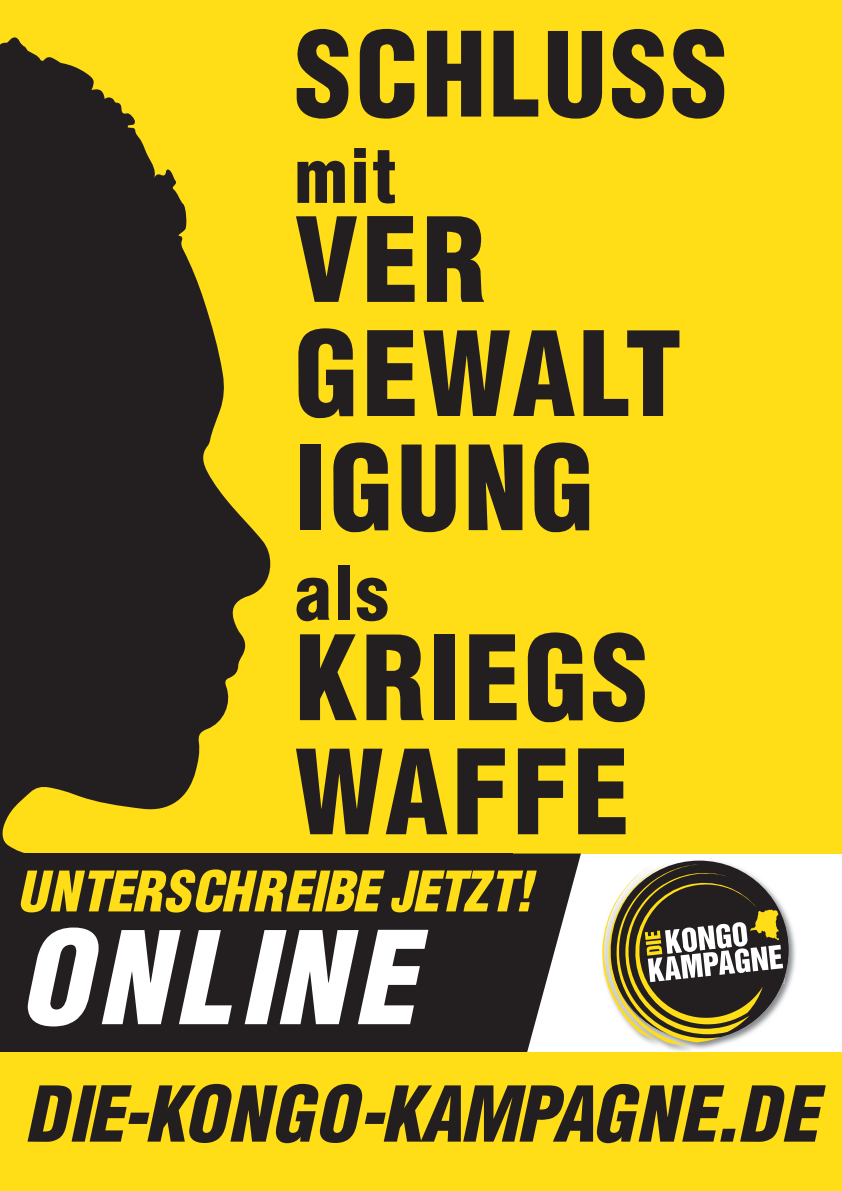
<style>
.page{position:relative;width:842px;height:1191px;background:#fff}
.page>*{position:absolute;margin:0;border:0;box-sizing:border-box;transform-origin:0 0}
.t1{font:italic 900 125.5px "Switzerland Cond";letter-spacing:.01em;color:#fff}
.t2{font:114.1px/114.1px "Switzerland Cond Black Plain";letter-spacing:.03em;color:#231f20}
.t3{font:italic 900 75px "Switzerland Cond";letter-spacing:-.03em;color:#231f20}
.t4{font:73.1px "Switzerland Cond Black Plain";letter-spacing:.03em;color:#231f20}
.t5{font:italic 900 54.5px "Switzerland Cond";letter-spacing:-.03em;color:#ffdd17}
</style>
<div class="page">
<div style="left:0;top:0;width:842px;height:853px;background:#ffdd17"></div>
<svg style="left:0;top:37px;width:271px;height:816px;fill:#231f20"></svg>
<img style="left:661px;top:920px;width:135px;height:132px">
<img style="left:716px;top:861px;width:73px;height:178px">
<svg style="left:602px;top:862px;width:183px;height:183px"></svg>
<svg style="left:513px;top:853px;width:68px;height:199px"></svg>
<div style="left:0;top:853px;width:513px;height:207px;background:#231f20"></div>
<div style="left:0;top:1052px;width:842px;height:139px;background:#ffdd17"></div>
<p class="t2" style="left:295px;top:16px;width:434px">SCHLUSS</p>
<p class="t4" style="left:295px;top:130px;width:103px">mit</p>
<p class="t2" style="left:295px;top:201px;width:388px">VER<br>GEWALT<br>IGUNG</p>
<p class="t4" style="left:295px;top:547px;width:95px">als</p>
<p class="t2" style="left:295px;top:620px;width:355px">KRIEGS<br>WAFFE</p>
<p class="t5" style="left:17px;top:857px;width:517px">UNTERSCHREIBE JETZT!</p>
<p class="t1" style="left:18px;top:899px;width:398px">ONLINE</p>
<p class="t3" style="left:24px;top:1067px;width:795px">DIE-KONGO-KAMPAGNE.DE</p>
</div>
